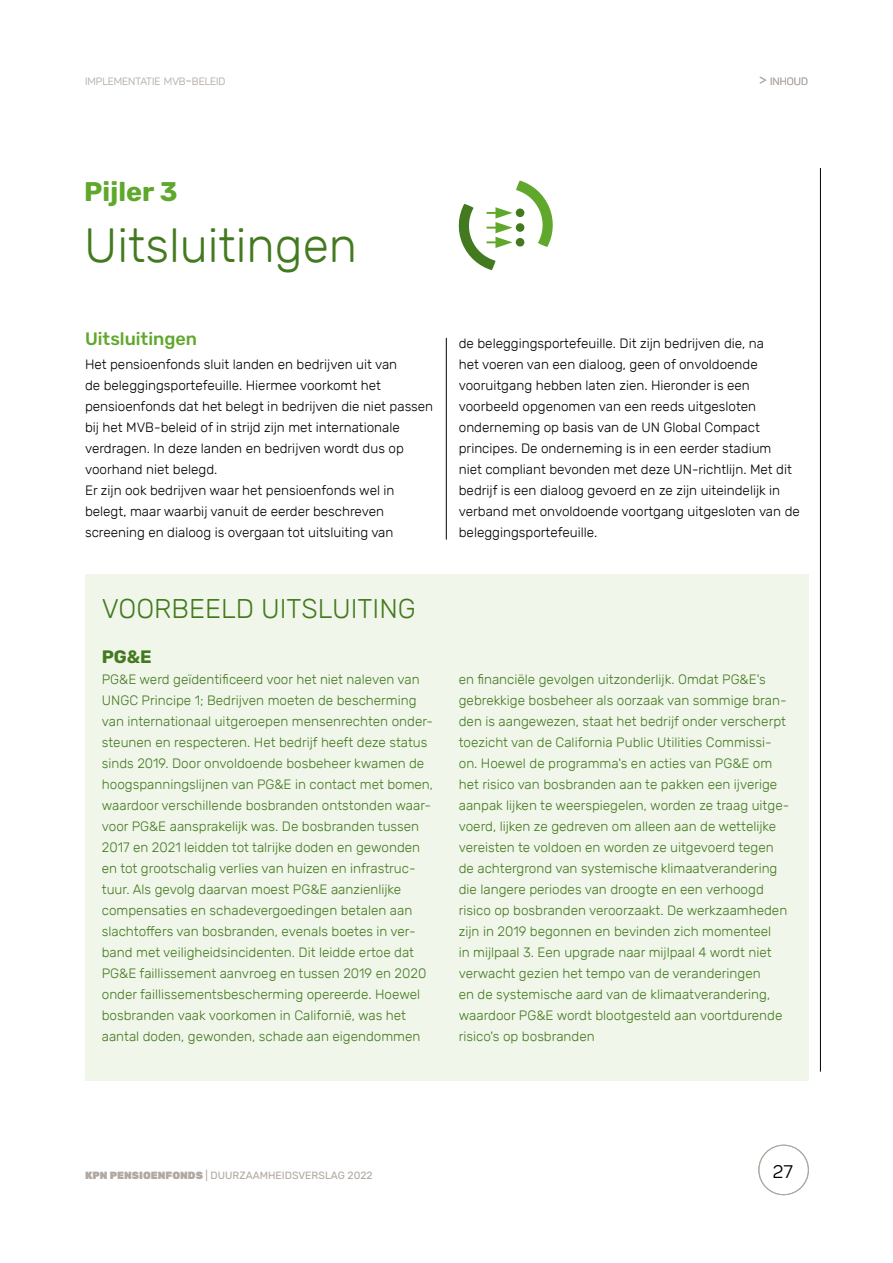
<style>
.page{position:relative;width:893px;height:1263px;background:#fff}
.page>*{position:absolute;margin:0;border:0;box-sizing:border-box;transform-origin:0 0}
.t1{font:300 48px "Rubik";color:#447a1f}
.t2{font:300 27px "Rubik";color:#447a1f}
.t3{font:700 27px "Rubik";color:#5fa82c}
.t4{font:500 18px "Rubik";color:#5fa82c}
.t5{font:700 18px "Rubik";color:#447a1f}
.t6{font:18px "Panton";color:#000}
.t7{font:300 13.5px/21px "Rubik";color:#447a1f}
.t8{font:300 13.5px/21px "Rubik";color:#000}
.t9{font:10.5px "Rubik";color:#b0a8a1}
.t10{font:10.5px "Panton";color:#b0a8a1}
.s1{font-size:15px}
.s2{font-weight:900}
</style>
<div class="page">
<div style="left:85px;top:574px;width:723px;height:506px;background:#f1f6eb"></div>
<div style="left:759px;top:1145px;width:50px;height:50px;border:1px solid #b0a8a1;border-radius:50%"></div>
<hr style="left:446px;top:338px;width:1px;height:202px;background:#000">
<hr style="left:820px;top:168px;width:1px;height:903px;background:#000">
<svg style="left:458px;top:181px;width:95px;height:89px"></svg>
<div style="left:516px;top:238px;width:8px;height:9px;background:#447a1f;border-radius:50%"></div>
<p class="t10" style="left:85px;top:75px;width:142px">IMPLEMENTATIE MVB<span class="s1">-</span>BELEID</p>
<p class="t10" style="left:759px;top:75px;width:50px"><span class="s1">&gt;</span> INHOUD</p>
<h2 class="t3" style="left:84px;top:176px;width:95px">Pijler 3</h2>
<h1 class="t1" style="left:84px;top:218px;width:274px">Uitsluitingen</h1>
<h3 class="t4" style="left:85px;top:328px;width:113px">Uitsluitingen</h3>
<p class="t8" style="left:85px;top:354px;width:350px">Het pensioenfonds sluit landen en bedrijven uit van<br>de beleggingsportefeuille. Hiermee voorkomt het pensioenfonds dat het belegt in bedrijven die niet passen bij het MVB-beleid of in strijd zijn met internationale verdragen. In deze landen en bedrijven wordt dus op voorhand niet belegd.<br>Er zijn ook bedrijven waar het pensioenfonds wel in belegt, maar waarbij vanuit de eerder beschreven screening en dialoog is overgaan tot uitsluiting van</p>
<p class="t8" style="left:459px;top:333px;width:343px">de beleggingsportefeuille. Dit zijn bedrijven die, na<br>het voeren van een dialoog, geen of onvoldoende vooruitgang hebben laten zien. Hieronder is een voorbeeld opgenomen van een reeds uitgesloten onderneming op basis van de UN Global Compact principes. De onderneming is in een eerder stadium<br>niet compliant bevonden met deze UN-richtlijn. Met dit bedrijf is een dialoog gevoerd en ze zijn uiteindelijk in verband met onvoldoende voortgang uitgesloten van de beleggingsportefeuille.</p>
<h2 class="t2" style="left:102px;top:593px;width:315px">VOORBEELD UITSLUITING</h2>
<h3 class="t5" style="left:102px;top:646px;width:51px">PG&amp;E</h3>
<p class="t7" style="left:102px;top:669px;width:333px">PG&amp;E werd geïdentificeerd voor het niet naleven van UNGC Principe 1; Bedrijven moeten de bescherming van internationaal uitgeroepen mensenrechten onder&shy;steunen en respecteren. Het bedrijf heeft deze status sinds 2019. Door onvoldoende bosbeheer kwamen de hoogspanningslijnen van PG&amp;E in contact met bomen, waardoor verschillende bosbranden ontstonden waar&shy;voor PG&amp;E aansprakelijk was. De bosbranden tussen 2017 en 2021 leidden tot talrijke doden en gewonden en tot grootschalig verlies van huizen en infrastruc&shy;tuur. Als gevolg daarvan moest PG&amp;E aanzienlijke compensaties en schadevergoedingen betalen aan slachtoffers van bosbranden, evenals boetes in ver&shy;band met veiligheidsincidenten. Dit leidde ertoe dat PG&amp;E faillissement aanvroeg en tussen 2019 en 2020 onder faillissementsbescherming opereerde. Hoewel bosbranden vaak voorkomen in Californië, was het aantal doden, gewonden, schade aan eigendommen</p>
<p class="t7" style="left:459px;top:669px;width:332px">en financiële gevolgen uitzonderlijk. Omdat PG&amp;E's gebrekkige bosbeheer als oorzaak van sommige bran&shy;den is aangewezen, staat het bedrijf onder verscherpt toezicht van de California Public Utilities Commissi&shy;on. Hoewel de programma's en acties van PG&amp;E om het risico van bosbranden aan te pakken een ijverige aanpak lijken te weerspiegelen, worden ze traag uitge&shy;voerd, lijken ze gedreven om alleen aan de wettelijke vereisten te voldoen en worden ze uitgevoerd tegen de achtergrond van systemische klimaatverandering die langere periodes van droogte en een verhoogd risico op bosbranden veroorzaakt. De werkzaamheden zijn in 2019 begonnen en bevinden zich momenteel<br>in mijlpaal 3. Een upgrade naar mijlpaal 4 wordt niet verwacht gezien het tempo van de veranderingen<br>en de systemische aard van de klimaatverandering, waardoor PG&amp;E wordt blootgesteld aan voortdurende risico's op bosbranden</p>
<p class="t9" style="left:85px;top:1170px;width:289px"><span class="s2">KPN PENSIOENFONDS</span> | DUURZAAMHEIDSVERSLAG 2022</p>
<h3 class="t6" style="left:773px;top:1161px;width:21px">27</h3>
</div>
